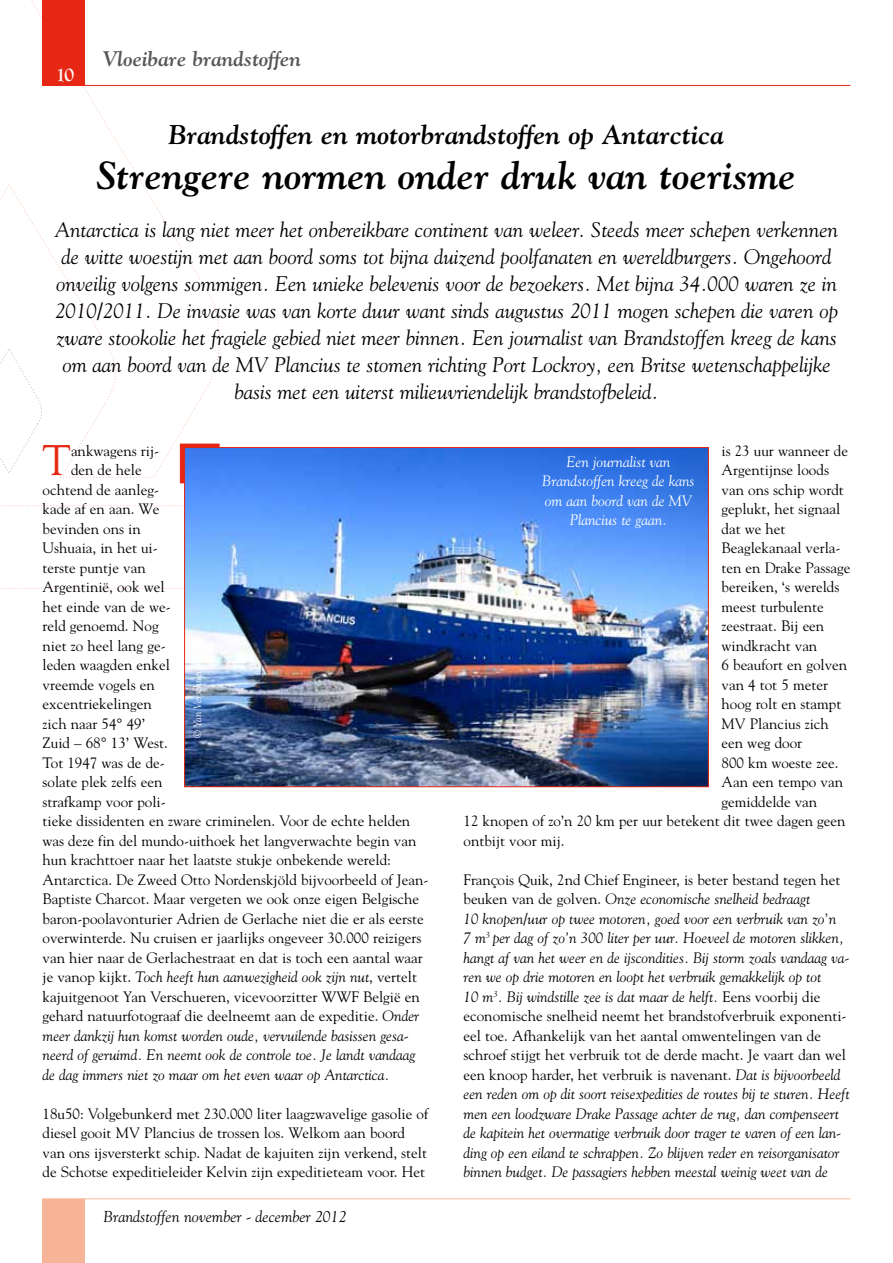
<style>
.page{position:relative;width:893px;height:1263px;background:#fff}
.page>*{position:absolute;margin:0;border:0;box-sizing:border-box;transform-origin:0 0}
.t1{font:42.75px "Goudy Std";color:#e52713}
.t2{font:italic 700 39px "Goudy Std";color:#000}
.t3{font:italic 700 27px "Goudy Std";color:#000}
.t4{font:italic 21px/27px "Goudy Std";color:#000;text-align:center}
.t5{font:italic 700 21px "Goudy Std";color:#575756}
.t6{font:700 19.5px "Goudy Old Style T";color:#fff}
.t7{font:italic 15.75px "Goudy Std";color:#000}
.t8{font:15px/19.5px "Goudy Std";color:#000}
.t9{font:italic 15px/19.5px "Goudy Std";color:#000}
.t10{font:italic 15px/19.5px "Goudy Std";color:#fff;text-align:center}
.t11{font:italic 10.5px "Goudy Std";color:#fff}
.s1{font-style:normal}
.s2{font-style:italic}
</style>
<div class="page">
<svg style="left:0;top:0;width:220px;height:589px"></svg>
<svg style="left:0;top:347px;width:46px;height:128px"></svg>
<div style="left:43px;top:0;width:42px;height:86px;background:#e52713"></div>
<hr style="left:64px;top:85px;width:786px;height:1px;background:#e52713">
<div style="left:43px;top:1199px;width:42px;height:64px;background:#f7b497"></div>
<hr style="left:43px;top:1198px;width:807px;height:1px;background:#f7b497">
<svg style="left:178px;top:441px;width:42px;height:47px"></svg>
<img style="left:186px;top:449px;width:521px;height:336px">
<h3 class="t6" style="left:56px;top:64px;width:20px">10</h3>
<h3 class="t5" style="left:104px;top:46px;width:199px">Vloeibare brandstoffen</h3>
<h3 class="t3" style="left:169px;top:118px;width:557px">Brandstoffen en motorbrandstoffen op Antarctica</h3>
<h2 class="t2" style="left:97px;top:151px;width:700px">Strengere normen onder druk van toerisme</h2>
<p class="t4" style="left:55px;top:216px;width:785px">Antarctica is lang niet meer het onbereikbare continent van weleer. Steeds meer schepen verkennen de witte woestijn met aan boord soms tot bijna duizend poolfanaten en wereldburgers. Ongehoord onveilig volgens sommigen. Een unieke belevenis voor de bezoekers. Met bijna 34.000 waren ze in 2010/2011. De invasie was van korte duur want sinds augustus 2011 mogen schepen die varen op zware stookolie het fragiele gebied niet meer binnen. Een journalist van Brandstoffen kreeg de kans om aan boord van de MV Plancius te stomen richting Port Lockroy, een Britse wetenschappelijke basis met een uiterst milieuvriendelijk brandstofbeleid.</p>
<h1 class="t1" style="left:43px;top:434px;width:30px">T</h1>
<p class="t8" style="left:71px;top:440px;width:90px">ankwagens rij-</p>
<p class="t8" style="left:71px;top:460px;width:72px">den de hele</p>
<p class="t8" style="left:43px;top:479px;width:118px">ochtend de aanleg-</p>
<p class="t8" style="left:43px;top:499px;width:118px">kade af en aan. We</p>
<p class="t8" style="left:43px;top:518px;width:100px">bevinden ons in</p>
<p class="t8" style="left:43px;top:538px;width:117px">Ushuaia, in het ui-</p>
<p class="t8" style="left:43px;top:557px;width:105px">terste puntje van</p>
<p class="t8" style="left:43px;top:577px;width:123px">Argentinië, ook wel</p>
<p class="t8" style="left:43px;top:596px;width:130px">het einde van de we-</p>
<p class="t8" style="left:43px;top:616px;width:118px">reld genoemd. Nog</p>
<p class="t8" style="left:43px;top:635px;width:125px">niet zo heel lang ge-</p>
<p class="t8" style="left:43px;top:655px;width:129px">leden waagden enkel</p>
<p class="t8" style="left:43px;top:674px;width:114px">vreemde vogels en</p>
<p class="t8" style="left:43px;top:694px;width:111px">excentriekelingen</p>
<p class="t8" style="left:43px;top:713px;width:104px">zich naar 54° 49’</p>
<p class="t8" style="left:43px;top:733px;width:127px">Zuid – 68° 13’ West.</p>
<p class="t8" style="left:43px;top:752px;width:124px">Tot 1947 was de de-</p>
<p class="t8" style="left:43px;top:772px;width:121px">solate plek zelfs een</p>
<p class="t8" style="left:43px;top:791px;width:125px">strafkamp voor poli-</p>
<p class="t8" style="left:43px;top:811px;width:369px">tieke dissidenten en zware criminelen. Voor de echte helden</p>
<p class="t8" style="left:43px;top:830px;width:375px">was deze fin del mundo-uithoek het langverwachte begin van</p>
<p class="t8" style="left:43px;top:850px;width:350px">hun krachttoer naar het laatste stukje onbekende wereld:</p>
<p class="t8" style="left:43px;top:869px;width:387px">Antarctica. De Zweed Otto Nordenskjöld bijvoorbeeld of Jean-</p>
<p class="t8" style="left:43px;top:889px;width:378px">Baptiste Charcot. Maar vergeten we ook onze eigen Belgische</p>
<p class="t8" style="left:43px;top:908px;width:383px">baron-poolavonturier Adrien de Gerlache niet die er als eerste</p>
<p class="t8" style="left:43px;top:928px;width:380px">overwinterde. Nu cruisen er jaarlijks ongeveer 30.000 reizigers</p>
<p class="t8" style="left:43px;top:947px;width:382px">van hier naar de Gerlachestraat en dat is toch een aantal waar</p>
<p class="t9" style="left:43px;top:967px;width:376px"><span class="s1">je vanop kijkt.</span> Toch heeft hun aanwezigheid ook zijn nut<span class="s1">, vertelt</span></p>
<p class="t8" style="left:43px;top:986px;width:379px">kajuitgenoot Yan Verschueren, vicevoorzitter WWF België en</p>
<p class="t8" style="left:43px;top:1006px;width:378px">gehard natuurfotograaf die deelneemt aan de expeditie. <span class="s2">Onder</span></p>
<p class="t9" style="left:43px;top:1026px;width:368px">meer dankzij hun komst worden oude, vervuilende basissen gesa-</p>
<p class="t9" style="left:43px;top:1045px;width:374px">neerd of geruimd. En neemt ook de controle toe. Je landt vandaag</p>
<p class="t9" style="left:43px;top:1065px;width:348px">de dag immers niet zo maar om het even waar op Antarctica.</p>
<p class="t8" style="left:43px;top:1103px;width:387px">18u50: Volgebunkerd met 230.000 liter laagzwavelige gasolie of diesel gooit MV Plancius de trossen los. Welkom aan boord van ons ijsversterkt schip. Nadat de kajuiten zijn verkend, stelt de Schotse expeditieleider Kelvin zijn expeditieteam voor. Het</p>
<p class="t11" style="left:191px;top:738px;width:79px;rotate:-90deg">© Yan Verschueren</p>
<p class="t7" style="left:104px;top:1207px;width:245px">Brandstoffen november - december 2012</p>
<p class="t8" style="left:721px;top:440px;width:128px">is 23 uur wanneer de</p>
<p class="t8" style="left:721px;top:460px;width:109px">Argentijnse loods</p>
<p class="t8" style="left:721px;top:479px;width:124px">van ons schip wordt</p>
<p class="t8" style="left:721px;top:499px;width:120px">geplukt, het signaal</p>
<p class="t8" style="left:721px;top:518px;width:66px">dat we het</p>
<p class="t8" style="left:721px;top:538px;width:121px">Beaglekanaal verla-</p>
<p class="t8" style="left:721px;top:557px;width:130px">ten en Drake Passage</p>
<p class="t8" style="left:721px;top:577px;width:119px">bereiken, ‘s werelds</p>
<p class="t8" style="left:721px;top:596px;width:104px">meest turbulente</p>
<p class="t8" style="left:721px;top:616px;width:104px">zeestraat. Bij een</p>
<p class="t8" style="left:721px;top:635px;width:97px">windkracht van</p>
<p class="t8" style="left:721px;top:655px;width:127px">6 beaufort en golven</p>
<p class="t8" style="left:721px;top:674px;width:108px">van 4 tot 5 meter</p>
<p class="t8" style="left:721px;top:694px;width:121px">hoog rolt en stampt</p>
<p class="t8" style="left:721px;top:713px;width:109px">MV Plancius zich</p>
<p class="t8" style="left:721px;top:733px;width:82px">een weg door</p>
<p class="t8" style="left:721px;top:752px;width:118px">800 km woeste zee.</p>
<p class="t8" style="left:721px;top:772px;width:123px">Aan een tempo van</p>
<p class="t8" style="left:721px;top:791px;width:97px">gemiddelde van</p>
<p class="t8" style="left:463px;top:811px;width:383px">12 knopen of zo’n 20 km per uur betekent dit twee dagen geen</p>
<p class="t8" style="left:463px;top:830px;width:103px">ontbijt voor mij.</p>
<p class="t9" style="left:463px;top:870px;width:388px"><span class="s1">François Quik, 2nd Chief Engineer, is beter bestand tegen het beuken van de golven.</span> Onze economische snelheid bedraagt<br>10 knopen/uur op twee motoren, goed voor een verbruik van zo’n<br>7 m<sup>3</sup> per dag of zo’n 300 liter per uur. Hoeveel de motoren slikken, hangt af van het weer en de ijscondities. Bij storm zoals vandaag va&shy;ren we op drie motoren en loopt het verbruik gemakkelijk op tot<br>10 m<sup>3</sup>. Bij windstille zee is dat maar de helft. <span class="s1">Eens voorbij die economische snelheid neemt het brandstofverbruik exponenti&shy;eel toe. Afhankelijk van het aantal omwentelingen van de schroef stijgt het verbruik tot de derde macht. Je vaart dan wel een knoop harder, het verbruik is navenant.</span> Dat is bijvoorbeeld een reden om op dit soort reisexpedities de routes bij te sturen. Heeft men een loodzware Drake Passage achter de rug, dan compenseert de kapitein het overmatige verbruik door trager te varen of een lan&shy;ding op een eiland te schrappen. Zo blijven reder en reisorganisator binnen budget. De passagiers hebben meestal weinig weet van de</p>
<p class="t10" style="left:542px;top:452px;width:154px">Een journalist van<br>Brandstoffen kreeg de kans om aan boord van de MV<br>Plancius te gaan.</p>
</div>
